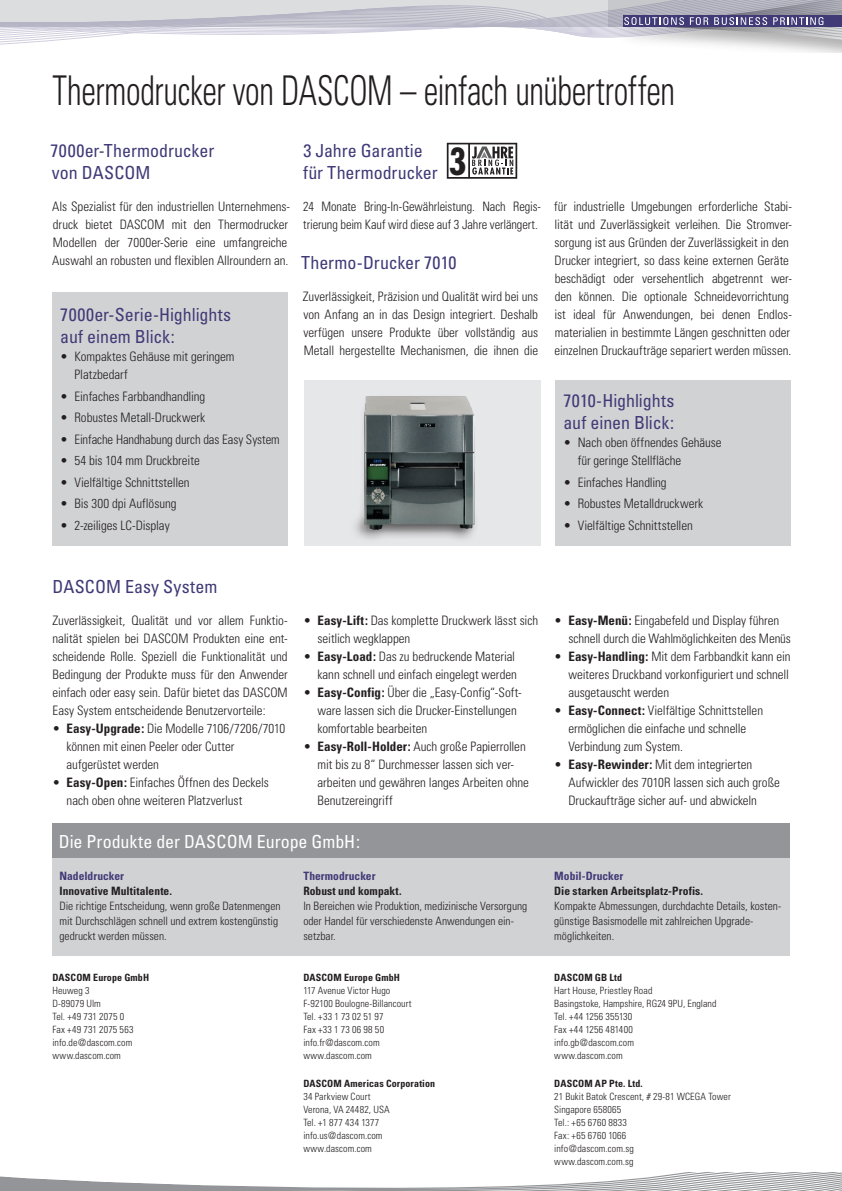
<style>
.page{position:relative;width:842px;height:1191px;background:#fff}
.page>*{position:absolute;margin:0;border:0;box-sizing:border-box;transform-origin:0 0}
.t1{font:300 condensed 41px "Univers";letter-spacing:-.01em;color:#231f20;scale:.8 1}
.t2{font:condensed 18px/22px "Univers";letter-spacing:-.005em;color:#403a77}
.t3{font:condensed 18px "Univers";letter-spacing:-.005em;color:#fff}
.t4{font:300 condensed 13px/18px "Univers";letter-spacing:-.005em;color:#231f20}
.t5{font:300 condensed 13px/18px "Univers";letter-spacing:-.005em;color:#231f20;scale:.96 1}
.t6{font:300 condensed 11.5px/15px "Univers";color:#231f20}
.t7{font:700 condensed 11.5px "Univers";letter-spacing:.005em;color:#231f20}
.t8{font:700 condensed 11.5px "Univers";color:#403a77}
.t9{font:300 condensed 10px/13px "Univers";letter-spacing:.01em;color:#231f20}
.t10{font:700 condensed 10px "Univers";letter-spacing:.015em;color:#231f20}
.s1{font-weight:700}
</style>
<div class="page">
<svg style="left:0;top:0;width:842px;height:52px"></svg>
<svg style="left:0;top:1172px;width:842px;height:19px"></svg>
<div style="left:52px;top:823px;width:737px;height:132px;background:#d1d2d4"></div>
<div style="left:52px;top:823px;width:737px;height:35px;background:#939598"></div>
<div style="left:556px;top:380px;width:235px;height:166px;background:#d1d2d4"></div>
<img style="left:305px;top:380px;width:236px;height:166px">
<svg style="left:447px;top:143px;width:70px;height:36px"></svg>
<div style="left:52px;top:292px;width:236px;height:254px;background:#d1d2d4"></div>
<h1 class="t1" style="left:52px;top:66px;width:780px">Thermodrucker von DASCOM – einfach unübertroffen</h1>
<h2 class="t2" style="left:51px;top:139px;width:165px">7000er-Thermodrucker von DASCOM</h2>
<p class="t4" style="left:52px;top:197px;width:239px">Als Spezialist für den industriellen Unternehmens&shy;druck bietet DASCOM mit den Thermodrucker Modellen der 7000er-Serie eine umfangreiche Auswahl an robusten und flexiblen Allroundern an.</p>
<h2 class="t2" style="left:303px;top:139px;width:165px">3 Jahre Garantie<br>für Thermodrucker <sup>3</sup></h2>
<p class="t5" style="left:303px;top:197px;width:249px">24 Monate Bring-In-Gewährleistung. Nach Regis&shy;trierung beim Kauf wird diese auf 3 Jahre verlängert.</p>
<h2 class="t2" style="left:301px;top:251px;width:157px">Thermo-Drucker 7010</h2>
<p class="t4" style="left:303px;top:287px;width:237px;text-align:justify">Zuverlässigkeit, Präzision und Qualität wird bei uns von Anfang an in das Design integriert. Deshalb verfügen unsere Produkte über vollständig aus Metall hergestellte Mechanismen, die ihnen die</p>
<p class="t4" style="left:554px;top:197px;width:239px">für industrielle Umgebungen erforderliche Stabi&shy;lität und Zuverlässigkeit verleihen. Die Stromver&shy;sorgung ist aus Gründen der Zuverlässigkeit in den Drucker integriert, so dass keine externen Geräte beschädigt oder versehentlich abgetrennt wer&shy;den können. Die optionale Schneidevorrichtung ist ideal für Anwendungen, bei denen Endlos&shy;materialien in bestimmte Längen geschnitten oder einzelnen Druckaufträge separiert werden müssen.</p>
<h2 class="t2" style="left:60px;top:303px;width:172px">7000er-Serie-Highlights auf einem Blick:</h2>
<p class="t4" style="left:74px;top:347px;width:162px;text-indent:-14px">• Kompaktes Gehäuse mit geringem<br>Platzbedarf</p>
<p class="t4" style="left:60px;top:387px;width:147px">• Einfaches Farbbandhandling</p>
<p class="t4" style="left:60px;top:408px;width:146px">• Robustes Metall-Druckwerk</p>
<p class="t4" style="left:60px;top:430px;width:221px">• Einfache Handhabung durch das Easy System</p>
<p class="t4" style="left:60px;top:452px;width:141px">• 54 bis 104 mm Druckbreite</p>
<p class="t4" style="left:60px;top:473px;width:131px">• Vielfältige Schnittstellen</p>
<p class="t4" style="left:60px;top:495px;width:118px">• Bis 300 dpi Auflösung</p>
<p class="t4" style="left:60px;top:516px;width:111px">• 2-zeiliges LC-Display</p>
<h2 class="t2" style="left:563px;top:389px;width:112px">7010-Highlights auf einen Blick:</h2>
<p class="t4" style="left:578px;top:434px;width:145px;text-indent:-14px">• Nach oben öffnendes Gehäuse für geringe Stellfläche</p>
<p class="t4" style="left:563px;top:473px;width:105px">• Einfaches Handling</p>
<p class="t4" style="left:563px;top:495px;width:141px">• Robustes Metalldruckwerk</p>
<p class="t4" style="left:563px;top:516px;width:131px">• Vielfältige Schnittstellen</p>
<h2 class="t2" style="left:52px;top:575px;width:166px">DASCOM Easy System</h2>
<p class="t4" style="left:52px;top:611px;width:237px;text-align:justify">Zuverlässigkeit, Qualität und vor allem Funktio&shy;nalität spielen bei DASCOM Produkten eine ent&shy;scheidende Rolle. Speziell die Funktionalität und Bedingung der Produkte muss für den Anwender einfach oder easy sein. Dafür bietet das DASCOM Easy System entscheidende Benutzervorteile:</p>
<p class="t4" style="left:67px;top:719px;width:220px;text-indent:-14px">• <span class="s1">Easy-Upgrade:</span> Die Modelle 7106/7206/7010 können mit einen Peeler oder Cutter aufgerüstet werden</p>
<p class="t4" style="left:67px;top:774px;width:204px;text-indent:-14px">• <span class="s1">Easy-Open:</span> Einfaches Öffnen des Deckels nach oben ohne weiteren Platzverlust</p>
<p class="t4" style="left:317px;top:612px;width:222px;text-indent:-14px">• <span class="s1">Easy-Lift:</span> Das komplette Druckwerk lässt sich seitlich wegklappen</p>
<p class="t4" style="left:303px;top:648px;width:215px;text-align:right">• <span class="s1">Easy-Load:</span> Das zu bedruckende Material kann schnell und einfach eingelegt werden</p>
<p class="t4" style="left:317px;top:684px;width:206px;text-indent:-14px">• <span class="s1">Easy-Config:</span> Über die „Easy-Config“-Soft&shy;ware lassen sich die Drucker-Einstellungen komfortable bearbeiten</p>
<p class="t4" style="left:317px;top:738px;width:213px;text-indent:-14px">• <span class="s1">Easy-Roll-Holder:</span> Auch große Papierrollen mit bis zu 8“ Durchmesser lassen sich ver&shy;arbeiten und gewähren langes Arbeiten ohne Benutzereingriff</p>
<h2 class="t3" style="left:59px;top:830px;width:303px">Die Produkte der DASCOM Europe GmbH:</h2>
<p class="t8" style="left:60px;top:868px;width:66px">Nadeldrucker</p>
<p class="t7" style="left:60px;top:883px;width:114px">Innovative Multitalente.</p>
<p class="t6" style="left:60px;top:898px;width:223px">Die richtige Entscheidung, wenn große Datenmengen mit Durchschlägen schnell und extrem kostengünstig gedruckt werden müssen.</p>
<p class="t10" style="left:52px;top:971px;width:98px">DASCOM Europe GmbH</p>
<p class="t9" style="left:52px;top:983px;width:83px">Heuweg 3<br>D-89079 Ulm<br>Tel. +49 731 2075 0<br>Fax +49 731 2075 563 info.de@dascom.com www.dascom.com</p>
<p class="t8" style="left:303px;top:868px;width:74px">Thermodrucker</p>
<p class="t7" style="left:303px;top:883px;width:100px">Robust und kompakt.</p>
<p class="t6" style="left:303px;top:898px;width:225px">In Bereichen wie Produktion, medizinische Versorgung oder Handel für verschiedenste Anwendungen ein&shy;setzbar.</p>
<p class="t10" style="left:303px;top:971px;width:98px">DASCOM Europe GmbH</p>
<p class="t9" style="left:303px;top:983px;width:110px">117 Avenue Victor Hugo<br>F-92100 Boulogne-Billancourt<br>Tel. +33 1 73 02 51 97<br>Fax +33 1 73 06 98 50 info.fr@dascom.com www.dascom.com</p>
<p class="t10" style="left:303px;top:1077px;width:133px">DASCOM Americas Corporation</p>
<p class="t9" style="left:303px;top:1090px;width:88px">34 Parkview Court<br>Verona, VA 24482, USA<br>Tel. +1 877 434 1377 info.us@dascom.com www.dascom.com</p>
<p class="t4" style="left:568px;top:612px;width:224px;text-indent:-14px">• <span class="s1">Easy-Menü:</span> Eingabefeld und Display führen schnell durch die Wahlmöglichkeiten des Menüs</p>
<p class="t4" style="left:568px;top:648px;width:224px;text-indent:-14px">• <span class="s1">Easy-Handling:</span> Mit dem Farbbandkit kann ein weiteres Druckband vorkonfiguriert und schnell ausgetauscht werden</p>
<p class="t4" style="left:568px;top:702px;width:196px;text-indent:-14px">• <span class="s1">Easy-Connect:</span> Vielfältige Schnittstellen ermöglichen die einfache und schnelle<br>Verbindung zum System.</p>
<p class="t4" style="left:568px;top:756px;width:213px;text-indent:-14px">• <span class="s1">Easy-Rewinder:</span> Mit dem integrierten<br>Aufwickler des 7010R lassen sich auch große<br>Druckaufträge sicher auf- und abwickeln</p>
<p class="t8" style="left:554px;top:868px;width:71px">Mobil-Drucker</p>
<p class="t7" style="left:554px;top:883px;width:150px">Die starken Arbeitsplatz-Profis.</p>
<p class="t6" style="left:554px;top:898px;width:228px">Kompakte Abmessungen, durchdachte Details, kosten&shy;günstige Basismodelle mit zahlreichen Upgrade&shy;möglichkeiten.</p>
<p class="t10" style="left:554px;top:971px;width:69px">DASCOM GB Ltd</p>
<p class="t9" style="left:554px;top:983px;width:164px">Hart House, Priestley Road<br>Basingstoke, Hampshire, RG24 9PU, England<br>Tel. +44 1256 355130<br>Fax +44 1256 481400<br>info.gb@dascom.com<br>www.dascom.com</p>
<p class="t10" style="left:554px;top:1077px;width:90px">DASCOM AP Pte. Ltd.</p>
<p class="t9" style="left:554px;top:1090px;width:178px">21 Bukit Batok Crescent, # 29-81 WCEGA Tower<br>Singapore 658065<br>Tel.: +65 6760 8833<br>Fax: +65 6760 1066<br>info@dascom.com.sg<br>www.dascom.com.sg</p>
</div>
